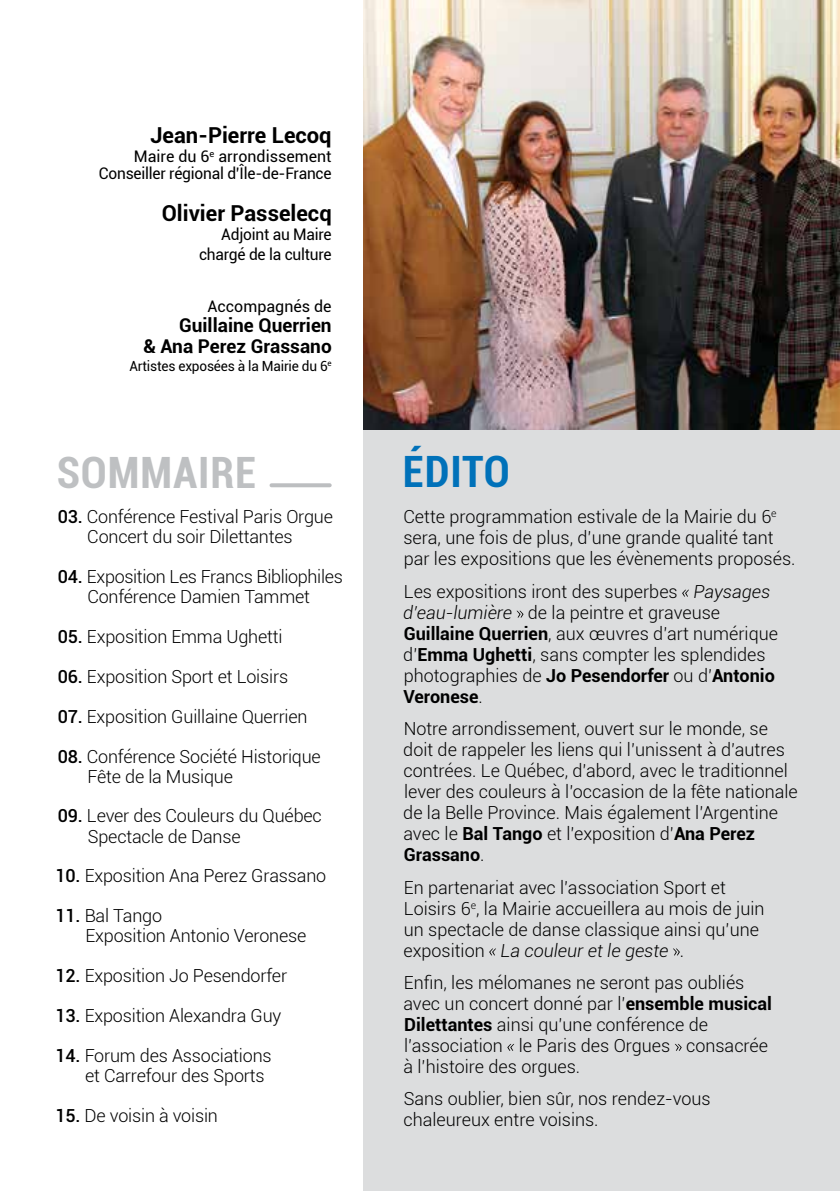
<style>
.page{position:relative;width:840px;height:1191px;background:#fff}
.page>*{position:absolute;margin:0;border:0;box-sizing:border-box;transform-origin:0 0}
.t1{font:700 condensed 43.2px "Roboto";letter-spacing:.02em;color:#bec0c2}
.t2{font:700 condensed 43.2px "Roboto";letter-spacing:.015em;color:#0071b9}
.t3{font:700 22px "Roboto";color:#000}
.t4{font:700 19px/20.2px "Roboto";color:#000;text-align:right}
.t5{font:300 18px/21px "Roboto";color:#000}
.t6{font:300 18px/20px "Roboto";letter-spacing:-.02em;color:#000;text-align:center}
.t7{font:16px/17px "Roboto";letter-spacing:-.015em;color:#000;text-align:right}
.t8{font:14px "Roboto";letter-spacing:-.015em;color:#000}
.s1{font-weight:500}
.s2{font-style:italic}
.s3{font-weight:700}
</style>
<div class="page">
<div style="left:363px;top:0;width:476px;height:1191px;background:#dcddde"></div>
<svg style="left:682px;top:590px;width:6px;height:6px"></svg>
<svg style="left:517px;top:611px;width:6px;height:6px"></svg>
<svg style="left:489px;top:948px;width:7px;height:7px"></svg>
<svg style="left:673px;top:948px;width:6px;height:7px"></svg>
<svg style="left:507px;top:1044px;width:7px;height:6px"></svg>
<svg style="left:675px;top:1044px;width:6px;height:6px"></svg>
<img style="left:363px;top:0;width:476px;height:429px">
<svg style="left:271px;top:483px;width:58px;height:4px"></svg>
<p class="t3" style="left:150px;top:119px;width:183px">Jean-Pierre Lecoq</p>
<p class="t7" style="left:99px;top:147px;width:234px">Maire du 6<sup>e</sup> arrondissement<br>Conseiller régional d’Île-de-France</p>
<p class="t3" style="left:162px;top:197px;width:171px">Olivier Passelecq</p>
<p class="t7" style="left:199px;top:224px;width:134px;line-height:19.4px">Adjoint au Maire chargé de la culture</p>
<p class="t7" style="left:207px;top:297px;width:126px">Accompagnés de</p>
<p class="t4" style="left:143px;top:314px;width:190px">Guillaine Querrien<br>&amp; Ana Perez Grassano</p>
<p class="t8" style="left:129px;top:356px;width:204px">Artistes exposées à la Mairie du 6<sup>e</sup></p>
<h1 class="t1" style="left:57px;top:442px;width:201px">SOMMAIRE</h1>
<h1 class="t2" style="left:403px;top:441px;width:108px">ÉDITO</h1>
<p class="t5" style="left:58px;top:506px;width:277px;line-height:20px;text-align:center"><span class="s1">03.</span> Conférence Festival Paris Orgue<br>Concert du soir Dilettantes</p>
<p class="t6" style="left:58px;top:566px;width:286px"><span class="s1">04.</span> Exposition Les Francs Bibliophiles<br>Conférence Damien Tammet</p>
<p class="t5" style="left:58px;top:625px;width:226px"><span class="s1">05.</span> Exposition Emma Ughetti</p>
<p class="t5" style="left:58px;top:665px;width:232px"><span class="s1">06.</span> Exposition Sport et Loisirs</p>
<p class="t5" style="left:58px;top:705px;width:251px"><span class="s1">07.</span> Exposition Guillaine Querrien</p>
<p class="t5" style="left:88px;top:745px;width:235px;line-height:20px;text-indent:-30px"><span class="s1">08.</span> Conférence Société Historique<br>Fête de la Musique</p>
<p class="t5" style="left:88px;top:805px;width:235px;line-height:20px;text-indent:-30px"><span class="s1">09.</span> Lever des Couleurs du Québec<br>Spectacle de Danse</p>
<p class="t5" style="left:55px;top:865px;width:272px"><span class="s1">10.</span> Exposition Ana Perez Grassano</p>
<p class="t5" style="left:85px;top:905px;width:222px;line-height:20px;text-indent:-30px"><span class="s1">11.</span> Bal Tango<br>Exposition Antonio Veronese</p>
<p class="t5" style="left:55px;top:964px;width:233px"><span class="s1">12.</span> Exposition Jo Pesendorfer</p>
<p class="t5" style="left:55px;top:1004px;width:227px"><span class="s1">13.</span> Exposition Alexandra Guy</p>
<p class="t5" style="left:85px;top:1044px;width:188px;line-height:20px;text-indent:-30px"><span class="s1">14.</span> Forum des Associations et Carrefour des Sports</p>
<p class="t5" style="left:55px;top:1104px;width:164px"><span class="s1">15.</span> De voisin à voisin</p>
<p class="t5" style="left:403px;top:506px;width:393px">Cette programmation estivale de la Mairie du 6<sup>e </sup>sera, une fois de plus, d’une grande qualité tant par les expositions que les évènements proposés.</p>
<p class="t5" style="left:403px;top:580px;width:376px">Les expositions iront des superbes <span class="s2">Paysages d’eau-lumière</span> de la peintre et graveuse <span class="s3">Guillaine Querrien</span>, aux œuvres d’art numérique d’<span class="s3">Emma Ughetti</span>, sans compter les splendides photographies de <span class="s3">Jo Pesendorfer</span> ou d’<span class="s3">Antonio Veronese</span>.</p>
<p class="t5" style="left:403px;top:717px;width:396px">Notre arrondissement, ouvert sur le monde, se doit de rappeler les liens qui l’unissent à d’autres contrées. Le Québec, d’abord, avec le traditionnel lever des couleurs à l’occasion de la fête nationale de la Belle Province. Mais également l’Argentine avec le <span class="s3">Bal Tango</span> et l’exposition d’<span class="s3">Ana Perez Grassano</span>.</p>
<p class="t5" style="left:403px;top:876px;width:362px">En partenariat avec l’association Sport et Loisirs 6<sup>e</sup>, la Mairie accueillera au mois de juin un spectacle de danse classique ainsi qu’une exposition <span class="s2">La couleur et le geste</span> .</p>
<p class="t5" style="left:403px;top:971px;width:370px">Enfin, les mélomanes ne seront pas oubliés avec un concert donné par l’<span class="s3">ensemble musical Dilettantes</span> ainsi qu’une conférence de l’association le Paris des Orgues consacrée à l’histoire des orgues.</p>
<p class="t5" style="left:403px;top:1087px;width:308px">Sans oublier, bien sûr, nos rendez-vous chaleureux entre voisins.</p>
</div>
